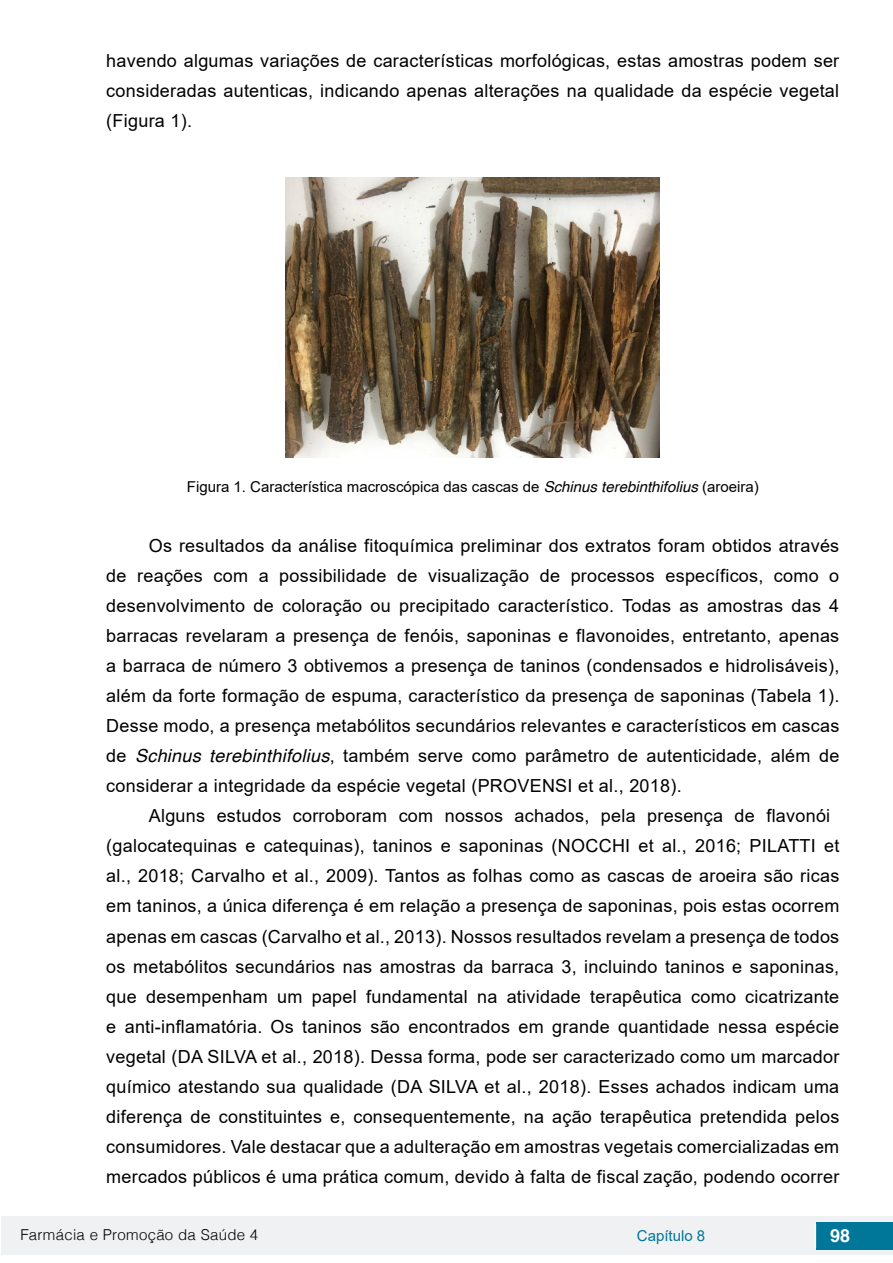
<style>
.page{position:relative;width:893px;height:1263px;background:#fff}
.page>*{position:absolute;margin:0;border:0;box-sizing:border-box;transform-origin:0 0}
.txt{font:18px/30px "Arial";letter-spacing:.015em;color:#000;text-align:justify}
.t1{font:700 18px "Helvetica";color:#fff}
.info_tab_gra_imag{font:15px "Arial";color:#000}
.t2{font:300 15px "Helvetica";letter-spacing:.02em;color:#000}
.t3{font:15px "Arial";color:#007699}
.s1{font-family:"Helvetica";font-style:italic}
</style>
<div class="page">
<div style="left:1px;top:1216px;width:891px;height:38px;background:#f0f1f2"></div>
<div style="left:816px;top:1222px;width:77px;height:27px;background:#007699"></div>
<svg style="left:815px;top:1224px;width:1px;height:24px"></svg>
<img style="left:286px;top:177px;width:374px;height:280px">
<p class="txt" style="left:106px;top:46px;width:734px">havendo algumas variações de características morfológicas, estas amostras podem ser consideradas autenticas, indicando apenas alterações na qualidade da espécie vegetal (Figura 1).</p>
<p class="info_tab_gra_imag" style="left:187px;top:477px;width:573px">Figura 1. Característica macroscópica das cascas de <span class="s1">Schinus terebinthifolius</span> (aroeira)</p>
<p class="txt" style="left:106px;top:531px;width:735px;text-indent:43px">Os resultados da análise fitoquímica preliminar dos extratos foram obtidos através de reações com a possibilidade de visualização de processos específicos, como o desenvolvimento de coloração ou precipitado característico. Todas as amostras das 4 barracas revelaram a presença de fenóis, saponinas e flavonoides, entretanto, apenas a barraca de número 3 obtivemos a presença de taninos (condensados e hidrolisáveis), além da forte formação de espuma, característico da presença de saponinas (Tabela 1).<br>Desse modo, a presença metabólitos secundários relevantes e característicos em cascas de <span class="s1">Schinus terebinthifolius</span>, também serve como parâmetro de autenticidade, além de considerar a integridade da espécie vegetal (PROVENSI et al., 2018).</p>
<p class="txt" style="left:106px;top:801px;width:735px;text-align:left;text-indent:43px">Alguns estudos corroboram com nossos achados, pela presença de flavonói (galocatequinas e catequinas), taninos e saponinas (NOCCHI et al., 2016; PILATTI et al., 2018; Carvalho et al., 2009). Tantos as folhas como as cascas de aroeira são ricas em taninos, a única diferença é em relação a presença de saponinas, pois estas ocorrem apenas em cascas (Carvalho et al., 2013). Nossos resultados revelam a presença de todos os metabólitos secundários nas amostras da barraca 3, incluindo taninos e saponinas, que desempenham um papel fundamental na atividade terapêutica como cicatrizante e anti-inflamatória. Os taninos são encontrados em grande quantidade nessa espécie vegetal (DA SILVA et al., 2018). Dessa forma, pode ser caracterizado como um marcador químico atestando sua qualidade (DA SILVA et al., 2018). Esses achados indicam uma diferença de constituintes e, consequentemente, na ação terapêutica pretendida pelos consumidores. Vale destacar que a adulteração em amostras vegetais comercializadas em mercados públicos é uma prática comum, devido à falta de fiscal zação, podendo ocorrer</p>
<p class="t2" style="left:20px;top:1222px;width:239px">Farmácia e Promoção da Saúde 4</p>
<p class="t3" style="left:637px;top:1225px;width:70px">Capítulo 8</p>
<p class="t1" style="left:830px;top:1221px;width:22px">98</p>
</div>
